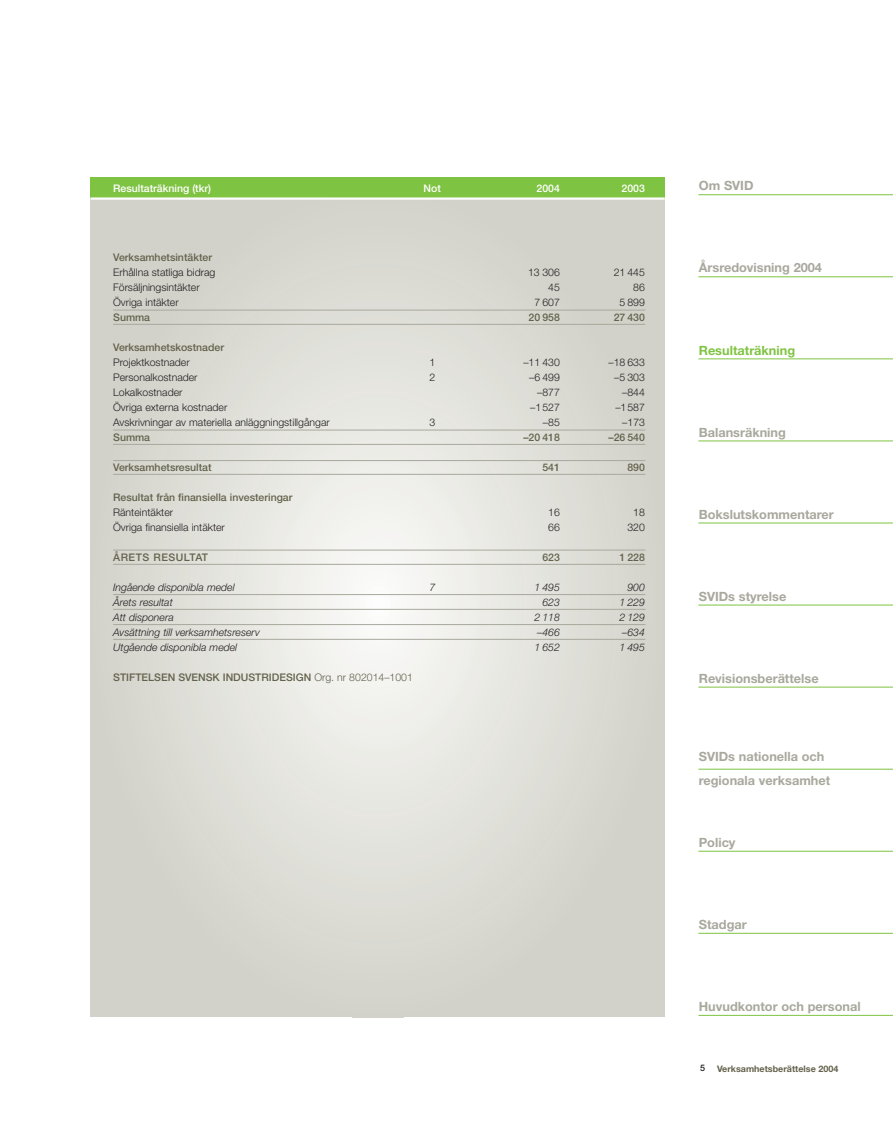
<style>
.page{position:relative;width:893px;height:1143px;background:#fff}
.page>*{position:absolute;margin:0;border:0;box-sizing:border-box;transform-origin:0 0}
.t1{font:700 12.75px/23.7px "Helvetica Neue";color:#a8a89d}
.t2{font:700 12.75px "Helvetica Neue";color:#7fc342}
.t3{font:300 10.5px "Helvetica Neue";color:#231f20}
.t4{font:500 10.5px "Helvetica Neue";color:#64624c}
.t5{font:italic 300 10.5px "Helvetica Neue";color:#231f20}
.t6{font:500 10.5px "Helvetica Neue";color:#fff}
.t7{font:500 10.5px "Helvetica Neue";letter-spacing:.05em;color:#64624c}
.t8{font:700 9px "Helvetica Neue";color:#64624c}
.t9{font:500 9px "Helvetica Neue";color:#231f20}
.s1{font-weight:300}
</style>
<div class="page">
<hr style="left:698px;top:194px;width:194px;height:1px;background:#7fc342">
<hr style="left:698px;top:276px;width:194px;height:1px;background:#7fc342">
<hr style="left:698px;top:358px;width:194px;height:1px;background:#7fc342">
<hr style="left:698px;top:441px;width:194px;height:1px;background:#7fc342">
<hr style="left:698px;top:523px;width:194px;height:1px;background:#7fc342">
<hr style="left:698px;top:605px;width:194px;height:1px;background:#7fc342">
<hr style="left:698px;top:687px;width:194px;height:1px;background:#7fc342">
<hr style="left:698px;top:769px;width:194px;height:1px;background:#7fc342">
<hr style="left:698px;top:851px;width:194px;height:1px;background:#7fc342">
<hr style="left:698px;top:933px;width:194px;height:1px;background:#7fc342">
<hr style="left:698px;top:1015px;width:194px;height:1px;background:#7fc342">
<svg style="left:90px;top:200px;width:574px;height:817px;background:#dcdcd6"></svg>
<div style="left:90px;top:177px;width:574px;height:22px;background:#7fc342"></div>
<hr style="left:113px;top:310px;width:532px;height:1px;background:#a8a89d">
<hr style="left:113px;top:324px;width:532px;height:1px;background:#a8a89d">
<hr style="left:113px;top:430px;width:532px;height:1px;background:#a8a89d">
<hr style="left:113px;top:444px;width:532px;height:1px;background:#a8a89d">
<hr style="left:113px;top:460px;width:532px;height:1px;background:#a8a89d">
<hr style="left:113px;top:474px;width:532px;height:1px;background:#a8a89d">
<hr style="left:113px;top:550px;width:532px;height:1px;background:#a8a89d">
<hr style="left:113px;top:564px;width:532px;height:1px;background:#a8a89d">
<hr style="left:113px;top:594px;width:532px;height:1px;background:#a8a89d">
<hr style="left:113px;top:609px;width:532px;height:1px;background:#a8a89d">
<hr style="left:113px;top:624px;width:532px;height:1px;background:#a8a89d">
<hr style="left:113px;top:639px;width:532px;height:1px;background:#a8a89d">
<hr style="left:90px;top:197px;width:574px;height:3px;background:#fff">
<p class="t6" style="left:113px;top:184px;width:99px">Resultaträkning (tkr)</p>
<p class="t6" style="left:423px;top:184px;width:19px">Not</p>
<p class="t6" style="left:536px;top:184px;width:25px">2004</p>
<p class="t6" style="left:621px;top:184px;width:25px">2003</p>
<p class="t4" style="left:113px;top:253px;width:100px">Verksamhetsintäkter</p>
<p class="t3" style="left:113px;top:268px;width:104px">Erhållna statliga bidrag</p>
<p class="t3" style="left:528px;top:268px;width:33px">13 306</p>
<p class="t3" style="left:613px;top:268px;width:33px">21 445</p>
<p class="t3" style="left:113px;top:283px;width:88px">Försäljningsintäkter</p>
<p class="t3" style="left:548px;top:283px;width:13px">45</p>
<p class="t3" style="left:633px;top:283px;width:13px">86</p>
<p class="t3" style="left:113px;top:298px;width:67px">Övriga intäkter</p>
<p class="t3" style="left:534px;top:298px;width:27px">7 607</p>
<p class="t3" style="left:619px;top:298px;width:27px">5 899</p>
<p class="t4" style="left:113px;top:313px;width:38px">Summa</p>
<p class="t4" style="left:528px;top:313px;width:33px">20 958</p>
<p class="t4" style="left:613px;top:313px;width:33px">27 430</p>
<p class="t4" style="left:113px;top:343px;width:112px">Verksamhetskostnader</p>
<p class="t3" style="left:113px;top:358px;width:78px">Projektkostnader</p>
<p class="t3" style="left:429px;top:358px;width:7px">1</p>
<p class="t3" style="left:523px;top:358px;width:38px">–11 430</p>
<p class="t3" style="left:608px;top:358px;width:38px">–18 633</p>
<p class="t3" style="left:113px;top:373px;width:86px">Personalkostnader</p>
<p class="t3" style="left:429px;top:373px;width:7px">2</p>
<p class="t3" style="left:529px;top:373px;width:32px">–6 499</p>
<p class="t3" style="left:614px;top:373px;width:32px">–5 303</p>
<p class="t3" style="left:113px;top:388px;width:71px">Lokalkostnader</p>
<p class="t3" style="left:537px;top:388px;width:24px">–877</p>
<p class="t3" style="left:622px;top:388px;width:24px">–844</p>
<p class="t3" style="left:113px;top:403px;width:116px">Övriga externa kostnader</p>
<p class="t3" style="left:530px;top:403px;width:31px">–1527</p>
<p class="t3" style="left:615px;top:403px;width:31px">–1587</p>
<p class="t3" style="left:113px;top:418px;width:218px">Avskrivningar av materiella anläggningstillgångar</p>
<p class="t3" style="left:429px;top:418px;width:7px">3</p>
<p class="t3" style="left:543px;top:418px;width:18px">–85</p>
<p class="t3" style="left:622px;top:418px;width:24px">–173</p>
<p class="t4" style="left:113px;top:433px;width:38px">Summa</p>
<p class="t4" style="left:523px;top:433px;width:38px">–20 418</p>
<p class="t4" style="left:608px;top:433px;width:38px">–26 540</p>
<p class="t4" style="left:113px;top:463px;width:100px">Verksamhetsresultat</p>
<p class="t4" style="left:542px;top:463px;width:19px">541</p>
<p class="t4" style="left:627px;top:463px;width:19px">890</p>
<p class="t4" style="left:113px;top:493px;width:181px">Resultat från finansiella investeringar</p>
<p class="t3" style="left:113px;top:508px;width:61px">Ränteintäkter</p>
<p class="t3" style="left:548px;top:508px;width:13px">16</p>
<p class="t3" style="left:633px;top:508px;width:13px">18</p>
<p class="t3" style="left:113px;top:523px;width:113px">Övriga finansiella intäkter</p>
<p class="t3" style="left:548px;top:523px;width:13px">66</p>
<p class="t3" style="left:627px;top:523px;width:19px">320</p>
<p class="t7" style="left:113px;top:553px;width:96px">ÅRETS RESULTAT</p>
<p class="t4" style="left:542px;top:553px;width:19px">623</p>
<p class="t4" style="left:619px;top:553px;width:27px">1 228</p>
<p class="t5" style="left:113px;top:583px;width:123px">Ingående disponibla medel</p>
<p class="t5" style="left:429px;top:583px;width:7px">7</p>
<p class="t5" style="left:534px;top:583px;width:27px">1 495</p>
<p class="t5" style="left:627px;top:583px;width:19px">900</p>
<p class="t5" style="left:113px;top:598px;width:61px">Årets resultat</p>
<p class="t5" style="left:542px;top:598px;width:19px">623</p>
<p class="t5" style="left:619px;top:598px;width:27px">1 229</p>
<p class="t5" style="left:113px;top:613px;width:62px">Att disponera</p>
<p class="t5" style="left:534px;top:613px;width:27px">2 118</p>
<p class="t5" style="left:619px;top:613px;width:27px">2 129</p>
<p class="t5" style="left:113px;top:628px;width:148px">Avsättning till verksamhetsreserv</p>
<p class="t5" style="left:537px;top:628px;width:24px">–466</p>
<p class="t5" style="left:622px;top:628px;width:24px">–634</p>
<p class="t5" style="left:113px;top:643px;width:125px">Utgående disponibla medel</p>
<p class="t5" style="left:534px;top:643px;width:27px">1 652</p>
<p class="t5" style="left:619px;top:643px;width:27px">1 495</p>
<p class="t4" style="left:113px;top:673px;width:301px">STIFTELSEN SVENSK INDUSTRIDESIGN <span class="s1">Org. nr 802014–1001</span></p>
<p class="t1" style="left:698px;top:175px;width:56px">Om SVID</p>
<p class="t1" style="left:698px;top:257px;width:125px">Årsredovisning 2004</p>
<p class="t2" style="left:698px;top:346px;width:98px">Resultaträkning</p>
<p class="t1" style="left:698px;top:422px;width:89px">Balansräkning</p>
<p class="t1" style="left:698px;top:504px;width:137px">Bokslutskommentarer</p>
<p class="t1" style="left:698px;top:586px;width:89px">SVIDs styrelse</p>
<p class="t1" style="left:698px;top:668px;width:121px">Revisionsberättelse</p>
<p class="t1" style="left:698px;top:746px;width:133px">SVIDs nationella och regionala verksamhet</p>
<p class="t1" style="left:698px;top:832px;width:38px">Policy</p>
<p class="t1" style="left:698px;top:914px;width:49px">Stadgar</p>
<p class="t1" style="left:698px;top:996px;width:163px">Huvudkontor och personal</p>
<p class="t9" style="left:700px;top:1065px;width:7px">5</p>
<p class="t8" style="left:717px;top:1065px;width:123px">Verksamhetsberättelse 2004</p>
</div>
